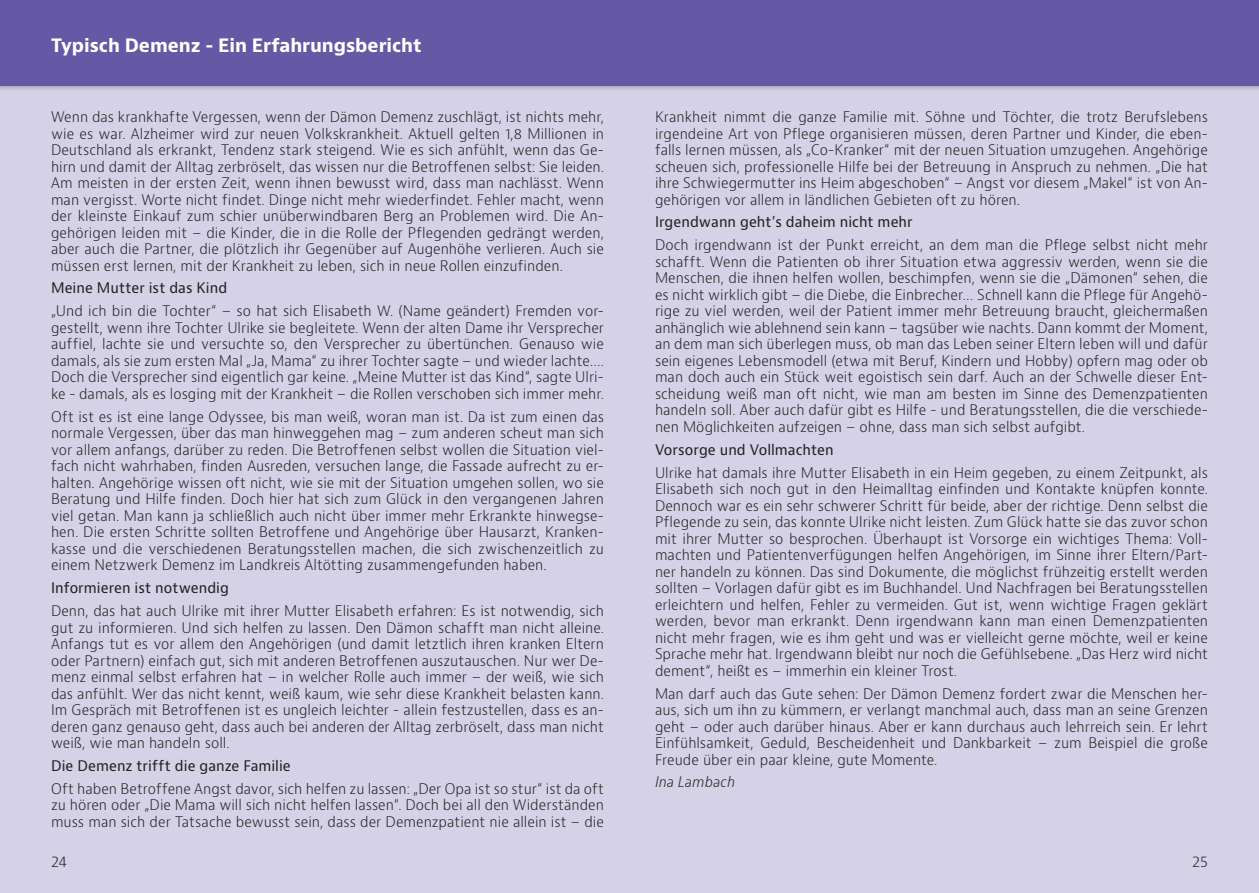
<style>
.page{position:relative;width:1259px;height:893px;background:#d5d2e8}
.page>*{position:absolute;margin:0;border:0;box-sizing:border-box;transform-origin:0 0}
.t1{font:700 18px "Bernino Sans";letter-spacing:-.005em;color:#fff}
.t2{font:300 15px "Bernino Sans";color:#231f20}
.t3{font:300 14.25px/16.5px "Bernino Sans";color:#231f20;text-align:justify}
.t4{font:14.25px "Bernino Sans";letter-spacing:.005em;color:#231f20}
.t5{font:italic 300 14.25px "Bernino Sans";color:#231f20}
</style>
<div class="page">
<div style="left:0;top:0;width:1259px;height:85px;background:#6558a5"></div>
<p class="t1" style="left:51px;top:34px;width:372px">Typisch Demenz - Ein Erfahrungsbericht</p>
<p class="t3" style="left:51px;top:109px;width:554px">Wenn das krankhafte Vergessen, wenn der Dämon Demenz zuschlägt, ist nichts mehr, wie es war. Alzheimer wird zur neuen Volkskrankheit. Aktuell gelten 1,8 Millionen in Deutschland als erkrankt, Tendenz stark steigend. Wie es sich anfühlt, wenn das Ge&shy;hirn und damit der Alltag zerbröselt, das wissen nur die Betroffenen selbst: Sie leiden.<br>Am meisten in der ersten Zeit, wenn ihnen bewusst wird, dass man nachlässt. Wenn man vergisst. Worte nicht findet. Dinge nicht mehr wiederfindet. Fehler macht, wenn der kleinste Einkauf zum schier unüberwindbaren Berg an Problemen wird. Die An&shy;gehörigen leiden mit – die Kinder, die in die Rolle der Pflegenden gedrängt werden, aber auch die Partner, die plötzlich ihr Gegenüber auf Augenhöhe verlieren. Auch sie müssen erst lernen, mit der Krankheit zu leben, sich in neue Rollen einzufinden.</p>
<p class="t4" style="left:51px;top:279px;width:178px">Meine Mutter ist das Kind</p>
<p class="t3" style="left:51px;top:303px;width:554px">„Und ich bin die Tochter“ – so hat sich Elisabeth W. (Name geändert) Fremden vor&shy;gestellt, wenn ihre Tochter Ulrike sie begleitete. Wenn der alten Dame ihr Versprecher auffiel, lachte sie und versuchte so, den Versprecher zu übertünchen. Genauso wie damals, als sie zum ersten Mal „Ja, Mama“ zu ihrer Tochter sagte – und wieder lachte….<br>Doch die Versprecher sind eigentlich gar keine. „Meine Mutter ist das Kind“, sagte Ulri&shy;ke - damals, als es losging mit der Krankheit – die Rollen verschoben sich immer mehr.</p>
<p class="t3" style="left:51px;top:408px;width:554px">Oft ist es ist eine lange Odyssee, bis man weiß, woran man ist. Da ist zum einen das normale Vergessen, über das man hinweggehen mag – zum anderen scheut man sich vor allem anfangs, darüber zu reden. Die Betroffenen selbst wollen die Situation viel&shy;fach nicht wahrhaben, finden Ausreden, versuchen lange, die Fassade aufrecht zu er&shy;halten. Angehörige wissen oft nicht, wie sie mit der Situation umgehen sollen, wo sie Beratung und Hilfe finden. Doch hier hat sich zum Glück in den vergangenen Jahren viel getan. Man kann ja schließlich auch nicht über immer mehr Erkrankte hinwegse&shy;hen. Die ersten Schritte sollten Betroffene und Angehörige über Hausarzt, Kranken&shy;kasse und die verschiedenen Beratungsstellen machen, die sich zwischenzeitlich zu einem Netzwerk Demenz im Landkreis Altötting zusammengefunden haben.</p>
<p class="t4" style="left:51px;top:579px;width:179px">Informieren ist notwendig</p>
<p class="t3" style="left:51px;top:603px;width:554px">Denn, das hat auch Ulrike mit ihrer Mutter Elisabeth erfahren: Es ist notwendig, sich gut zu informieren. Und sich helfen zu lassen. Den Dämon schafft man nicht alleine.<br>Anfangs tut es vor allem den Angehörigen (und damit letztlich ihren kranken Eltern oder Partnern) einfach gut, sich mit anderen Betroffenen auszutauschen. Nur wer De&shy;menz einmal selbst erfahren hat – in welcher Rolle auch immer – der weiß, wie sich das anfühlt. Wer das nicht kennt, weiß kaum, wie sehr diese Krankheit belasten kann.<br>Im Gespräch mit Betroffenen ist es ungleich leichter - allein festzustellen, dass es an&shy;deren ganz genauso geht, dass auch bei anderen der Alltag zerbröselt, dass man nicht weiß, wie man handeln soll.</p>
<p class="t4" style="left:51px;top:756px;width:241px">Die Demenz trifft die ganze Familie</p>
<p class="t3" style="left:51px;top:781px;width:554px">Oft haben Betroffene Angst davor, sich helfen zu lassen: „Der Opa ist so stur“ ist da oft zu hören oder „Die Mama will sich nicht helfen lassen“. Doch bei all den Widerständen muss man sich der Tatsache bewusst sein, dass der Demenzpatient nie allein ist – die</p>
<p class="t3" style="left:655px;top:109px;width:554px">Krankheit nimmt die ganze Familie mit. Söhne und Töchter, die trotz Berufslebens irgendeine Art von Pflege organisieren müssen, deren Partner und Kinder, die eben&shy;falls lernen müssen, als „Co-Kranker“ mit der neuen Situation umzugehen. Angehörige scheuen sich, professionelle Hilfe bei der Betreuung in Anspruch zu nehmen. „Die hat ihre Schwiegermutter ins Heim abgeschoben“ – Angst vor diesem „Makel“ ist von An&shy;gehörigen vor allem in ländlichen Gebieten oft zu hören.</p>
<p class="t4" style="left:655px;top:213px;width:259px">Irgendwann geht’s daheim nicht mehr</p>
<p class="t3" style="left:655px;top:237px;width:554px">Doch irgendwann ist der Punkt erreicht, an dem man die Pflege selbst nicht mehr schafft. Wenn die Patienten ob ihrer Situation etwa aggressiv werden, wenn sie die Menschen, die ihnen helfen wollen, beschimpfen, wenn sie die „Dämonen“ sehen, die es nicht wirklich gibt – die Diebe, die Einbrecher… Schnell kann die Pflege für Angehö&shy;rige zu viel werden, weil der Patient immer mehr Betreuung braucht, gleichermaßen anhänglich wie ablehnend sein kann – tagsüber wie nachts. Dann kommt der Moment, an dem man sich überlegen muss, ob man das Leben seiner Eltern leben will und dafür sein eigenes Lebensmodell (etwa mit Beruf, Kindern und Hobby) opfern mag oder ob man doch auch ein Stück weit egoistisch sein darf. Auch an der Schwelle dieser Ent&shy;scheidung weiß man oft nicht, wie man am besten im Sinne des Demenzpatienten handeln soll. Aber auch dafür gibt es Hilfe - und Beratungsstellen, die die verschiede&shy;nen Möglichkeiten aufzeigen – ohne, dass man sich selbst aufgibt.</p>
<p class="t4" style="left:655px;top:440px;width:180px">Vorsorge und Vollmachten</p>
<p class="t3" style="left:655px;top:464px;width:554px">Ulrike hat damals ihre Mutter Elisabeth in ein Heim gegeben, zu einem Zeitpunkt, als Elisabeth sich noch gut in den Heimalltag einfinden und Kontakte knüpfen konnte.<br>Dennoch war es ein sehr schwerer Schritt für beide, aber der richtige. Denn selbst die Pflegende zu sein, das konnte Ulrike nicht leisten. Zum Glück hatte sie das zuvor schon mit ihrer Mutter so besprochen. Überhaupt ist Vorsorge ein wichtiges Thema: Voll&shy;machten und Patientenverfügungen helfen Angehörigen, im Sinne ihrer Eltern/Part&shy;ner handeln zu können. Das sind Dokumente, die möglichst frühzeitig erstellt werden sollten – Vorlagen dafür gibt es im Buchhandel. Und Nachfragen bei Beratungsstellen erleichtern und helfen, Fehler zu vermeiden. Gut ist, wenn wichtige Fragen geklärt werden, bevor man erkrankt. Denn irgendwann kann man einen Demenzpatienten nicht mehr fragen, wie es ihm geht und was er vielleicht gerne möchte, weil er keine Sprache mehr hat. Irgendwann bleibt nur noch die Gefühlsebene. „Das Herz wird nicht dement“, heißt es – immerhin ein kleiner Trost.</p>
<p class="t3" style="left:655px;top:685px;width:554px">Man darf auch das Gute sehen: Der Dämon Demenz fordert zwar die Menschen her&shy;aus, sich um ihn zu kümmern, er verlangt manchmal auch, dass man an seine Grenzen geht – oder auch darüber hinaus. Aber er kann durchaus auch lehrreich sein. Er lehrt Einfühlsamkeit, Geduld, Bescheidenheit und Dankbarkeit – zum Beispiel die große Freude über ein paar kleine, gute Momente.</p>
<p class="t5" style="left:655px;top:773px;width:82px">Ina Lambach</p>
<p class="t2" style="left:51px;top:852px;width:18px">24</p>
<p class="t2" style="left:1192px;top:852px;width:17px">25</p>
</div>
